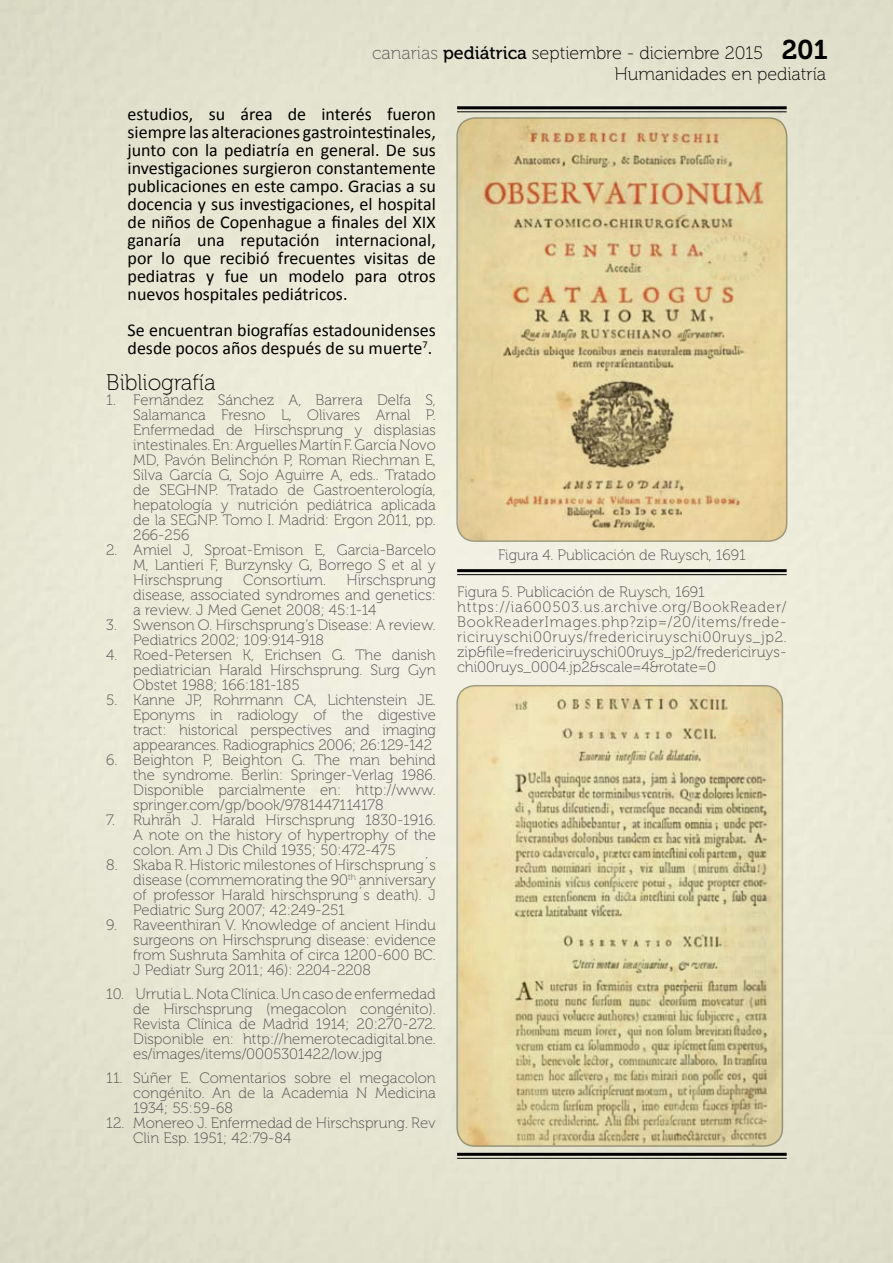
<style>
.page{position:relative;width:893px;height:1263px;background:#fff}
.page>*{position:absolute;margin:0;border:0;box-sizing:border-box;transform-origin:0 0}
.t1{font:22.5px "Museo 100";color:#000}
.t2{font:18px/18px "Calibri";color:#000;text-align:justify}
.t3{font:18px/21.6px "Museo 100";color:#000;text-align:right}
.t4{font:15px/15px "Museo 100";color:#4b4b4d;text-align:justify}
.t5{font:15px/15px "Museo 100";letter-spacing:.04em;color:#4b4b4d}
.s1{color:#58585a}
.s2{font-family:"Museo 500"}
.s3{font-family:"Museo 700";font-size:27px}
</style>
<div class="page">
<hr style="left:457px;top:106px;width:330px;height:3px;background:#000">
<hr style="left:457px;top:111px;width:330px;height:1px;background:#000">
<hr style="left:457px;top:1153px;width:330px;height:3px;background:#000">
<hr style="left:457px;top:1158px;width:330px;height:1px;background:#000">
<img style="left:457px;top:118px;width:330px;height:423px">
<div style="left:456px;top:117px;width:331px;height:425px;border:2px solid #aaa690;border-radius:18px"></div>
<img style="left:457px;top:686px;width:325px;height:460px">
<div style="left:456px;top:685px;width:327px;height:462px;border:2px solid #aaa690;border-radius:18px"></div>
<hr style="left:457px;top:569px;width:330px;height:3px;background:#000">
<hr style="left:457px;top:574px;width:330px;height:1px;background:#000">
<p class="t3" style="left:372px;top:42px;width:457px"><span class="s1">canarias</span> <span class="s2">pediátrica</span> septiembre - diciembre 2015 <span class="s3">201<br></span>Humanidades en pediatría</p>
<p class="t2" style="left:128px;top:104px;width:310px">estudios, su área de interés fueron siempre las alteraciones gastrointestinales, junto con la pediatría en general. De sus investigaciones surgieron constantemente publicaciones en este campo. Gracias a su docencia y sus investigaciones, el hospital de niños de Copenhague a finales del XIX ganaría una reputación internacional, por lo que recibió frecuentes visitas de pediatras y fue un modelo para otros nuevos hospitales pediátricos.</p>
<p class="t2" style="left:128px;top:320px;width:310px">Se encuentran biografías estadounidenses desde pocos años después de su muerte<sup>7</sup>.</p>
<h1 class="t1" style="left:106px;top:370px;width:111px">Bibliografía</h1>
<p class="t4" style="left:133px;top:393px;width:304px;text-indent:-27px">1. Fernández Sánchez A, Barrera Delfa S, Salamanca Fresno L, Olivares Arnal P.<br>Enfermedad de Hirschsprung y displasias intestinales. En: Arguelles Martín F. García Novo MD, Pavón Belinchón P, Roman Riechman E, Silva García G, Sojo Aguirre A, eds.. Tratado de SEGHNP. Tratado de Gastroenterología, hepatología y nutrición pediátrica aplicada de la SEGNP. Tomo I. Madrid: Ergon 2011, pp.<br>266-256</p>
<p class="t4" style="left:133px;top:543px;width:304px;text-indent:-27px">2. Amiel J, Sproat-Emison E, Garcia-Barcelo M, Lantieri F, Burzynsky G, Borrego S et al y Hirschsprung</p>
<p class="t4" style="left:498px;top:547px;width:249px">Figura 4. Publicación de Ruysch, 1691</p>
<p class="t5" style="left:457px;top:584px;width:331px">Figura 5. Publicación de Ruysch, 1691 https://ia600503.us.archive.org/BookReader/ BookReaderImages.php?zip=/20/items/frede&shy;riciruyschi00ruys/fredericiruyschi00ruys_jp2. zip&amp;file=fredericiruyschi00ruys_jp2/fredericiruys&shy;chi00ruys_0004.jp2&amp;scale=4&amp;rotate=0</p>
<p class="t4" style="left:243px;top:573px;width:84px">Consortium.</p>
<p class="t4" style="left:133px;top:573px;width:304px;text-indent:213px">Hirschsprung disease, associated syndromes and genetics: a review. J Med Genet 2008; 45:1-14</p>
<p class="t4" style="left:133px;top:618px;width:304px;text-indent:-27px">3. Swenson O. Hirschsprung’s Disease: A review.<br>Pediatrics 2002; 109:914-918</p>
<p class="t4" style="left:133px;top:648px;width:304px;text-indent:-27px">4. Roed-Petersen K, Erichsen G. The danish pediatrician Harald Hirschsprung. Surg Gyn Obstet 1988; 166:181-185</p>
<p class="t4" style="left:133px;top:693px;width:304px;text-indent:-27px">5. Kanne JP, Rohrmann CA, Lichtenstein JE.<br>Eponyms in radiology of the digestive tract: historical perspectives and imaging appearances. Radiographics 2006; 26:129-142</p>
<p class="t4" style="left:133px;top:753px;width:304px;text-indent:-27px">6. Beighton P, Beighton G. The man behind the syndrome. Berlin: Springer-Verlag 1986.<br>Disponible parcialmente en: http://www. springer.com/gp/book/9781447114178</p>
<p class="t4" style="left:133px;top:813px;width:304px;text-indent:-27px">7. Ruhräh J. Harald Hirschsprung 1830-1916.<br>A note on the history of hypertrophy of the colon. Am J Dis Child 1935; 50:472-475</p>
<p class="t4" style="left:133px;top:858px;width:304px;text-indent:-27px">8. Skaba R. Historic milestones of Hirschsprung´s disease (commemorating the 90<sup>th</sup> anniversary of professor Harald hirschsprung´s death). J Pediatric Surg 2007; 42:249-251</p>
<p class="t4" style="left:133px;top:918px;width:304px;text-indent:-27px">9. Raveenthiran V. Knowledge of ancient Hindu surgeons on Hirschsprung disease: evidence from Sushruta Samhita of circa 1200-600 BC.<br>J Pediatr Surg 2011; 46): 2204-2208</p>
<p class="t4" style="left:133px;top:987px;width:304px;text-indent:-27px">10. Urrutia L. Nota Clínica. Un caso de enfermedad de Hirschsprung (megacolon congénito).<br>Revista Clínica de Madrid 1914; 20:270-272.<br>Disponible en: http://hemerotecadigital.bne. es/images/items/0005301422/low.jpg</p>
<p class="t4" style="left:133px;top:1071px;width:304px;text-indent:-27px">11. Súñer E. Comentarios sobre el megacolon congénito. An de la Academia N Medicina 1934; 55:59-68</p>
<p class="t4" style="left:133px;top:1116px;width:304px;text-indent:-27px">12. Monereo J. Enfermedad de Hirschsprung. Rev<br>Clin Esp. 1951; 42:79-84</p>
</div>
